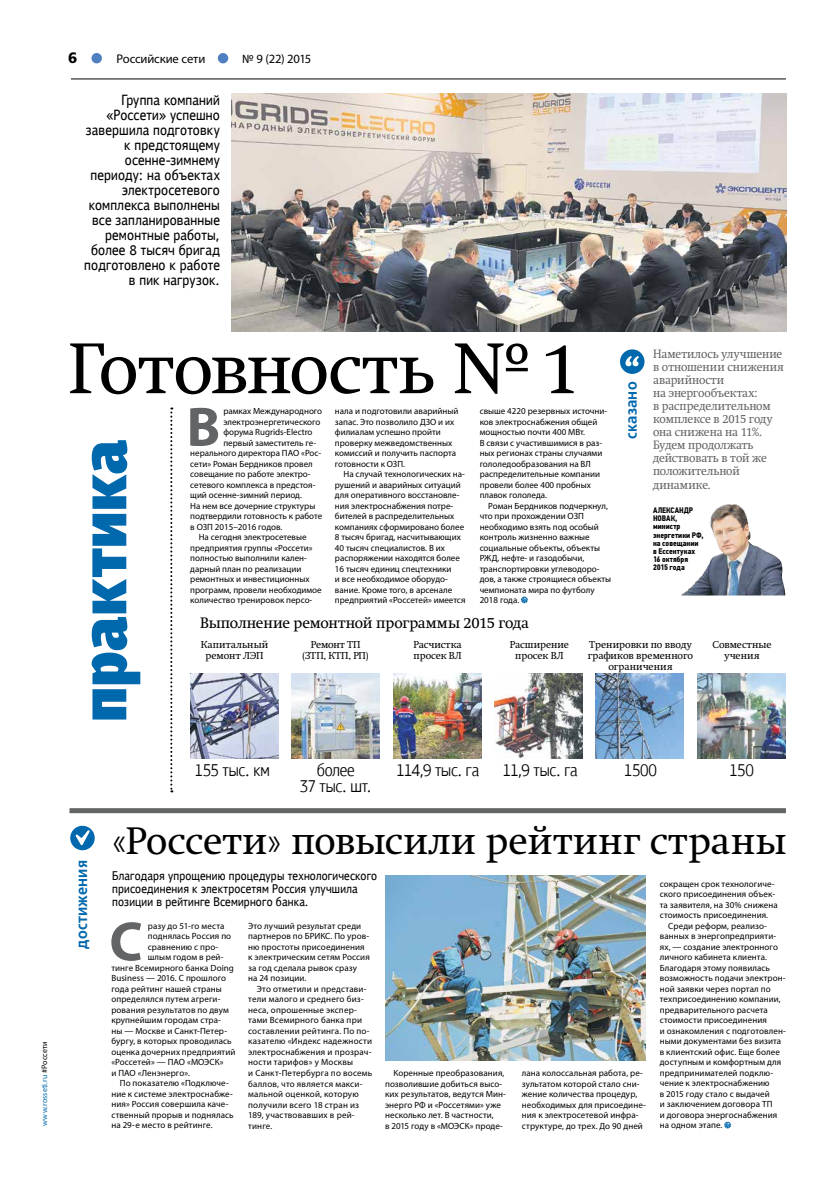
<style>
.page{position:relative;width:820px;height:1191px;background:#fff}
.page>*{position:absolute;margin:0;border:0;box-sizing:border-box;transform-origin:0 0}
.t1{font:71px "Swift C";letter-spacing:-.01em;color:#000}
.t2{font:700 55.7px "Myriad Pro";color:#636466}
.t3{font:38px "Swift C";letter-spacing:.015em;color:#000}
.t4{font:16px "Free Set Demi C";letter-spacing:.015em;color:#0068ad;scale:.9 1}
.t5{font:15px "Swift C";letter-spacing:-.005em;color:#000}
.t6{font:15px "Free Set Bold C";color:#000}
.t7{font:12.6px "Myriad Pro";letter-spacing:-.015em;color:#000}
.t8{font:12px/13px "Swift C";letter-spacing:-.005em;color:#636466;scale:.95 1}
.t9{font:10px/11px "Swift C";letter-spacing:.005em;color:#000;text-align:center}
.t10{font:9px/10.5px "Myriad Pro";letter-spacing:.005em;color:#000}
.t11{font:700 8.1px/8.1px "PF Din Text Cond Pro";color:#000}
.t12{font:8px "Myriad Pro";letter-spacing:.01em;color:#0068ad}
.s1{color:#000}
</style>
<div class="page">
<hr style="left:71px;top:79px;width:714px;height:1px;background:#000">
<div style="left:218px;top:53px;width:10px;height:10px;background:#4e80c1;border-radius:50%"></div>
<div style="left:91px;top:53px;width:11px;height:10px;background:#4e80c1;border-radius:50%"></div>
<img style="left:191px;top:673px;width:88px;height:85px">
<img style="left:291px;top:673px;width:88px;height:85px">
<img style="left:393px;top:673px;width:88px;height:85px">
<img style="left:494px;top:673px;width:88px;height:85px">
<img style="left:595px;top:673px;width:88px;height:85px">
<img style="left:697px;top:673px;width:88px;height:85px">
<img style="left:231px;top:94px;width:554px;height:238px">
<svg style="left:170px;top:407px;width:2px;height:385px"></svg>
<svg style="left:521px;top:596px;width:6px;height:7px"></svg>
<div style="left:619px;top:349px;width:25px;height:25px;background:#0068ad;border-radius:50%"></div>
<svg style="left:625px;top:356px;width:13px;height:10px"></svg>
<div style="left:70px;top:825px;width:25px;height:25px;background:#0068ad;border-radius:50%"></div>
<svg style="left:74px;top:825px;width:21px;height:23px"></svg>
<div style="left:69px;top:808px;width:716px;height:5px;background:#636466"></div>
<img style="left:681px;top:504px;width:104px;height:91px">
<img style="left:385px;top:875px;width:260px;height:185px">
<svg style="left:724px;top:1121px;width:6px;height:7px"></svg>
<h3 class="t6" style="left:68px;top:50px;width:11px">6</h3>
<h3 class="t7" style="left:116px;top:51px;width:90px">Российские сети</h3>
<h3 class="t7" style="left:242px;top:51px;width:71px">№ 9 (22) 2015</h3>
<h1 class="t1" style="left:68px;top:327px;width:513px">Готовность № 1</h1>
<h3 class="t8" style="left:652px;top:348px;width:139px">Наметилось улучшение в отношении снижения аварийности<br>на энергообъектах:<br>в распределительном комплексе в 2015 году она снижена на 11%.<br>Будем продолжать действовать в той же положительной динамике.</h3>
<h3 class="t4" style="left:622px;top:439px;width:65px;rotate:-90deg">сказано</h3>
<h2 class="t2" style="left:186px;top:390px;width:29px">В</h2>
<p class="t10" style="left:223px;top:406px;width:100px">рамках Международного</p>
<p class="t10" style="left:335px;top:406px;width:125px">нала и подготовили аварийный запас. Это позволило ДЗО и их филиалам успешно пройти проверку межведомственных комиссий и получить паспорта готовности к ОЗП.</p>
<p class="t10" style="left:335px;top:469px;width:132px;text-indent:9px">На случай технологических на&shy;рушений и аварийных ситуаций для оперативного восстановле&shy;ния электроснабжения потре&shy;бителей в распределительных компаниях сформировано более<br>8 тысяч бригад, насчитывающих<br>40 тысяч специалистов. В их распоряжении находятся более<br>16 тысяч единиц спецтехники<br>и все необходимое оборудо&shy;вание. Кроме того, в арсенале предприятий «Россетей» имеется</p>
<p class="t10" style="left:479px;top:406px;width:129px">свыше 4220 резервных источни&shy;ков электроснабжения общей мощностью почти 400 МВт.<br>В связи с участившимися в раз&shy;ных регионах страны случаями гололедообразования на ВЛ распределительные компании провели более 400 пробных плавок гололеда.</p>
<p class="t10" style="left:479px;top:500px;width:133px;text-indent:9px">Роман Бердников подчеркнул, что при прохождении ОЗП необходимо взять под особый контроль жизненно важные социальные объекты, объекты<br>РЖД, нефте- и газодобычи, транспортировки углеводоро&shy;дов, а также строящиеся объекты чемпионата мира по футболу<br>2018 года.</p>
<p class="t10" style="left:223px;top:416px;width:99px">электроэнергетического</p>
<p class="t10" style="left:223px;top:427px;width:91px">форума Rugrids-Electro</p>
<p class="t10" style="left:223px;top:437px;width:94px">первый заместитель ге-</p>
<p class="t10" style="left:190px;top:448px;width:132px">нерального директора ПАО «Рос-</p>
<p class="t10" style="left:190px;top:458px;width:124px">сети» Роман Бердников провел</p>
<p class="t10" style="left:190px;top:469px;width:121px">совещание по работе электро-</p>
<p class="t10" style="left:190px;top:479px;width:126px">сетевого комплекса в предстоя-</p>
<p class="t10" style="left:190px;top:490px;width:113px">щий осенне-зимний период.</p>
<p class="t10" style="left:190px;top:500px;width:126px">На нем все дочерние структуры</p>
<p class="t10" style="left:190px;top:511px;width:133px">подтвердили готовность к работе</p>
<p class="t10" style="left:190px;top:521px;width:94px">в ОЗП 2015–2016 годов.</p>
<p class="t10" style="left:199px;top:532px;width:109px">На сегодня электросетевые</p>
<p class="t10" style="left:190px;top:542px;width:124px">предприятия группы «Россети»</p>
<p class="t10" style="left:190px;top:553px;width:118px">полностью выполнили кален-</p>
<p class="t10" style="left:190px;top:563px;width:113px">дарный план по реализации</p>
<p class="t10" style="left:190px;top:574px;width:121px">ремонтных и инвестиционных</p>
<p class="t10" style="left:190px;top:584px;width:133px">программ, провели необходимое</p>
<p class="t10" style="left:190px;top:595px;width:124px">количество тренировок персо-</p>
<p class="t11" style="left:652px;top:506px;width:52px">Александр<br>Новак, министр энергетики РФ, на совещании в Ессентуках<br>16 октября<br>2015 года</p>
<h3 class="t5" style="left:200px;top:614px;width:330px">Выполнение ремонтной программы 2015 года</h3>
<p class="t9" style="left:201px;top:638px;width:69px">Капитальный ремонт ЛЭП</p>
<p class="t9" style="left:302px;top:638px;width:68px">Ремонт ТП (ЗТП, КТП, РП)</p>
<p class="t9" style="left:413px;top:638px;width:50px;text-align:left">Расчистка просек ВЛ</p>
<p class="t9" style="left:509px;top:638px;width:60px">Расширение просек ВЛ</p>
<p class="t9" style="left:587px;top:638px;width:107px">Тренировки по вводу графиков временного ограничения</p>
<p class="t9" style="left:712px;top:638px;width:61px">Совместные учения</p>
<p class="t12" style="left:39px;top:1125px;width:86px;rotate:-90deg">www.rosseti.ru <span class="s1">#Россети</span></p>
<h3 class="t4" style="left:72px;top:949px;width:100px;rotate:-90deg">достижения</h3>
<h3 class="t3" style="left:112px;top:818px;width:675px">«Россети» повысили рейтинг страны</h3>
<h2 class="t2" style="left:109px;top:905px;width:31px">С</h2>
<p class="t10" style="left:148px;top:920px;width:78px">разу до 51-го места</p>
<p class="t10" style="left:148px;top:931px;width:85px">поднялась Россия по</p>
<p class="t10" style="left:148px;top:941px;width:72px">сравнению с про-</p>
<p class="t10" style="left:148px;top:952px;width:77px">шлым годом в рей-</p>
<p class="t10" style="left:111px;top:962px;width:124px">тинге Всемирного банка Doing</p>
<p class="t10" style="left:111px;top:973px;width:116px">Business — 2016. С прошлого</p>
<p class="t10" style="left:111px;top:983px;width:112px">года рейтинг нашей страны</p>
<p class="t10" style="left:111px;top:994px;width:111px">определялся путем агреги-</p>
<p class="t10" style="left:111px;top:1004px;width:119px">рования результатов по двум</p>
<p class="t10" style="left:111px;top:1015px;width:111px">крупнейшим городам стра-</p>
<p class="t10" style="left:111px;top:1025px;width:117px">ны — Москве и Санкт-Петер-</p>
<p class="t10" style="left:111px;top:1036px;width:122px">бургу, в которых проводилась</p>
<p class="t10" style="left:111px;top:1046px;width:125px">оценка дочерних предприятий</p>
<p class="t10" style="left:111px;top:1057px;width:114px">«Россетей» — ПАО «МОЭСК»</p>
<p class="t10" style="left:111px;top:1067px;width:80px">и ПАО «Ленэнерго».</p>
<p class="t10" style="left:120px;top:1078px;width:110px">По показателю «Подключе-</p>
<p class="t10" style="left:111px;top:1088px;width:123px">ние к системе электроснабже-</p>
<p class="t10" style="left:111px;top:1099px;width:118px">ния» Россия совершила каче-</p>
<p class="t10" style="left:111px;top:1109px;width:124px">ственный прорыв и поднялась</p>
<p class="t10" style="left:111px;top:1120px;width:103px">на 29-е место в рейтинге.</p>
<p class="t10" style="left:248px;top:920px;width:123px">Это лучший результат среди партнеров по БРИКС. По уров&shy;ню простоты присоединения к электрическим сетям Россия за год сделала рывок сразу<br>на 24 позиции.</p>
<p class="t10" style="left:248px;top:983px;width:125px;text-indent:8px">Это отметили и представи&shy;тели малого и среднего биз&shy;неса, опрошенные экспер&shy;тами Всемирного банка при составлении рейтинга. По по&shy;казателю «Индекс надежности электроснабжения и прозрач&shy;ности тарифов» у Москвы<br>и Санкт-Петербурга по восемь баллов, что является макси&shy;мальной оценкой, которую получили всего 18 стран из<br>189, участвовавших в рей&shy;тинге.</p>
<p class="t10" style="left:385px;top:1067px;width:122px;text-indent:9px">Коренные преобразования, позволившие добиться высо&shy;ких результатов, ведутся Мин&shy;энерго РФ и «Россетями» уже несколько лет. В частности,<br>в 2015 году в «МОЭСК» проде-</p>
<p class="t10" style="left:521px;top:1067px;width:125px">лана колоссальная работа, ре&shy;зультатом которой стало сни&shy;жение количества процедур, необходимых для присоедине&shy;ния к электросетевой инфра&shy;структуре, до трех. До 90 дней</p>
<p class="t10" style="left:659px;top:878px;width:119px">сокращен срок технологиче&shy;ского присоединения объек&shy;та заявителя, на 30% снижена стоимость присоединения.</p>
<p class="t10" style="left:659px;top:920px;width:128px;text-indent:9px">Среди реформ, реализо&shy;ванных в энергопредприяти&shy;ях, — создание электронного личного кабинета клиента.<br>Благодаря этому появилась возможность подачи электрон&shy;ной заявки через портал по техприсоединению компании, предварительного расчета стоимости присоединения<br>и ознакомления с подготовлен&shy;ными документами без визита в клиентский офис. Еще более доступным и комфортным для предпринимателей подклю&shy;чение к электроснабжению<br>в 2015 году стало с выдачей<br>и заключением договора ТП<br>и договора энергоснабжения на одном этапе.</p>
</div>
